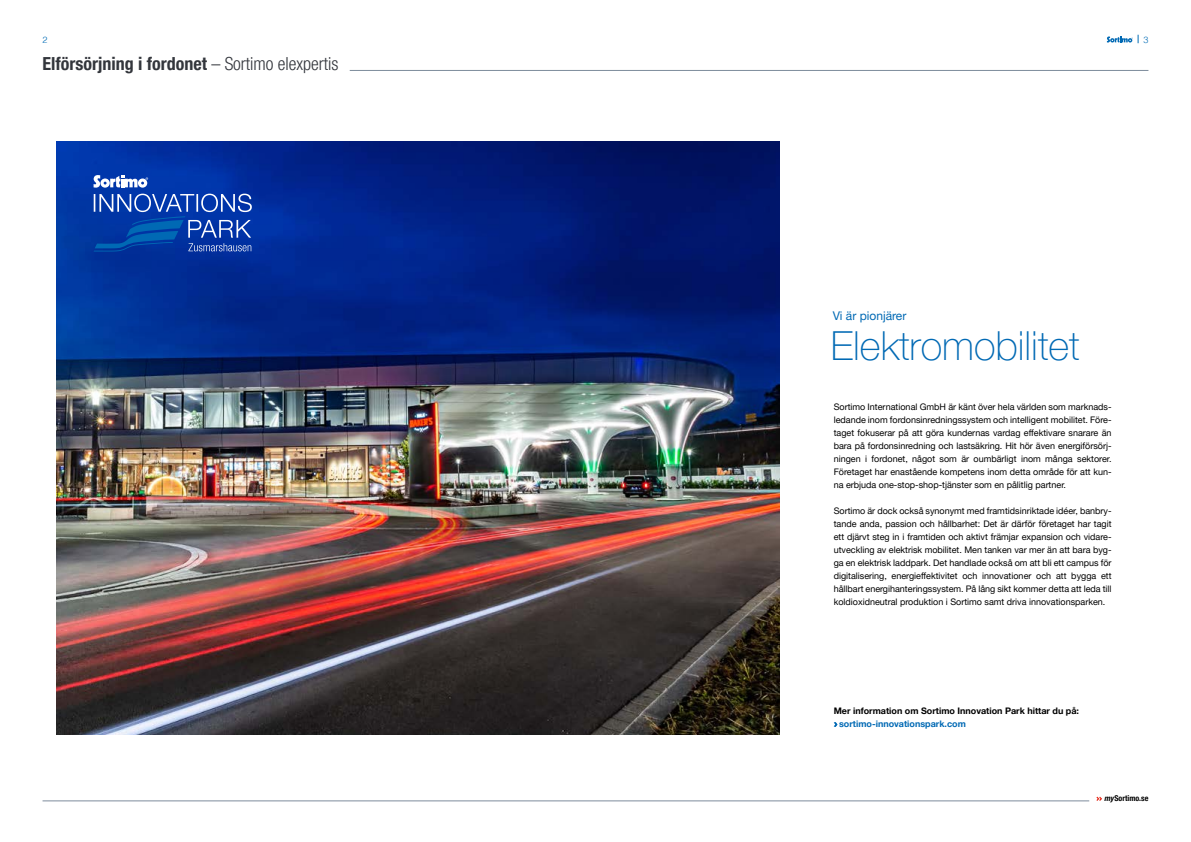
<style>
.page{position:relative;width:1191px;height:842px;background:#fff}
.page>*{position:absolute;margin:0;border:0;box-sizing:border-box;transform-origin:0 0}
.Fliesstext{font:100 40px "Helvetica Neue LT Pro";color:#0069b4}
.t1{font:700 condensed 18px "Helvetica Neue LT Pro";color:#33363c}
.Fliesstext-2{font:12px "Helvetica Neue LT Pro";color:#0069b4}
.Fliesstext-3{font:9px/13px "Helvetica Neue LT Pro";color:#000;text-align:justify}
.Fliesstext-4{font:700 9px "Helvetica Neue LT Pro";color:#000}
.Fliesstext-5{font:700 9px "Helvetica Neue LT Pro";color:#0069b4}
.t2{font:300 9px "Helvetica";color:#006cb6}
.t3{font:700 condensed 8px "Helvetica Neue LT Pro";color:#000}
.s1{font-weight:300}
.s2{font-style:italic}
</style>
<div class="page">
<hr style="left:350px;top:70px;width:798px;height:1px;background:#7d8c9c">
<svg style="left:1107px;top:35px;width:31px;height:8px"></svg>
<hr style="left:43px;top:800px;width:1046px;height:1px;background:#7d8c9c">
<svg style="left:1096px;top:797px;width:6px;height:4px"></svg>
<img style="left:57px;top:142px;width:723px;height:592px">
<svg style="left:94px;top:175px;width:54px;height:13px"></svg>
<svg style="left:94px;top:194px;width:158px;height:58px;background:#2153b1"></svg>
<p class="t2" style="left:43px;top:32px;width:7px">2</p>
<p class="t2" style="left:1143px;top:32px;width:7px">3</p>
<h2 class="t1" style="left:43px;top:52px;width:297px">Elförsörjning i fordonet <span class="s1">– Sortimo elexpertis</span></h2>
<p class="Fliesstext-2" style="left:833px;top:309px;width:75px">Vi är pionjärer</p>
<p class="Fliesstext" style="left:831px;top:322px;width:250px">Elektromobilitet</p>
<p class="Fliesstext-3" style="left:833px;top:400px;width:279px">Sortimo International GmbH är känt över hela världen som marknads&shy;ledande inom fordonsinredningssystem och intelligent mobilitet. Före&shy;taget fokuserar på att göra kundernas vardag effektivare snarare än bara på fordonsinredning och lastsäkring. Hit hör även energiförsörj&shy;ningen i fordonet, något som är oumbärligt inom många sektorer.<br>Företaget har enastående kompetens inom detta område för att kun&shy;na erbjuda one-stop-shop-tjänster som en pålitlig partner.</p>
<p class="Fliesstext-3" style="left:833px;top:504px;width:279px">Sortimo är dock också synonymt med framtidsinriktade idéer, banbry&shy;tande anda, passion och hållbarhet: Det är därför företaget har tagit ett djärvt steg in i framtiden och aktivt främjar expansion och vidare&shy;utveckling av elektrisk mobilitet. Men tanken var mer än att bara byg&shy;ga en elektrisk laddpark. Det handlade också om att bli ett campus för digitalisering, energieffektivitet och innovationer och att bygga ett hållbart energihanteringssystem. På lång sikt kommer detta att leda till koldioxidneutral produktion i Sortimo samt driva innovationsparken.</p>
<p class="Fliesstext-4" style="left:833px;top:705px;width:247px">Mer information om Sortimo Innovation Park hittar du på:</p>
<p class="Fliesstext-5" style="left:839px;top:718px;width:128px">sortimo-innovationspark.com</p>
<p class="t3" style="left:1104px;top:793px;width:46px"><span class="s2">my</span>Sortimo.se</p>
</div>
